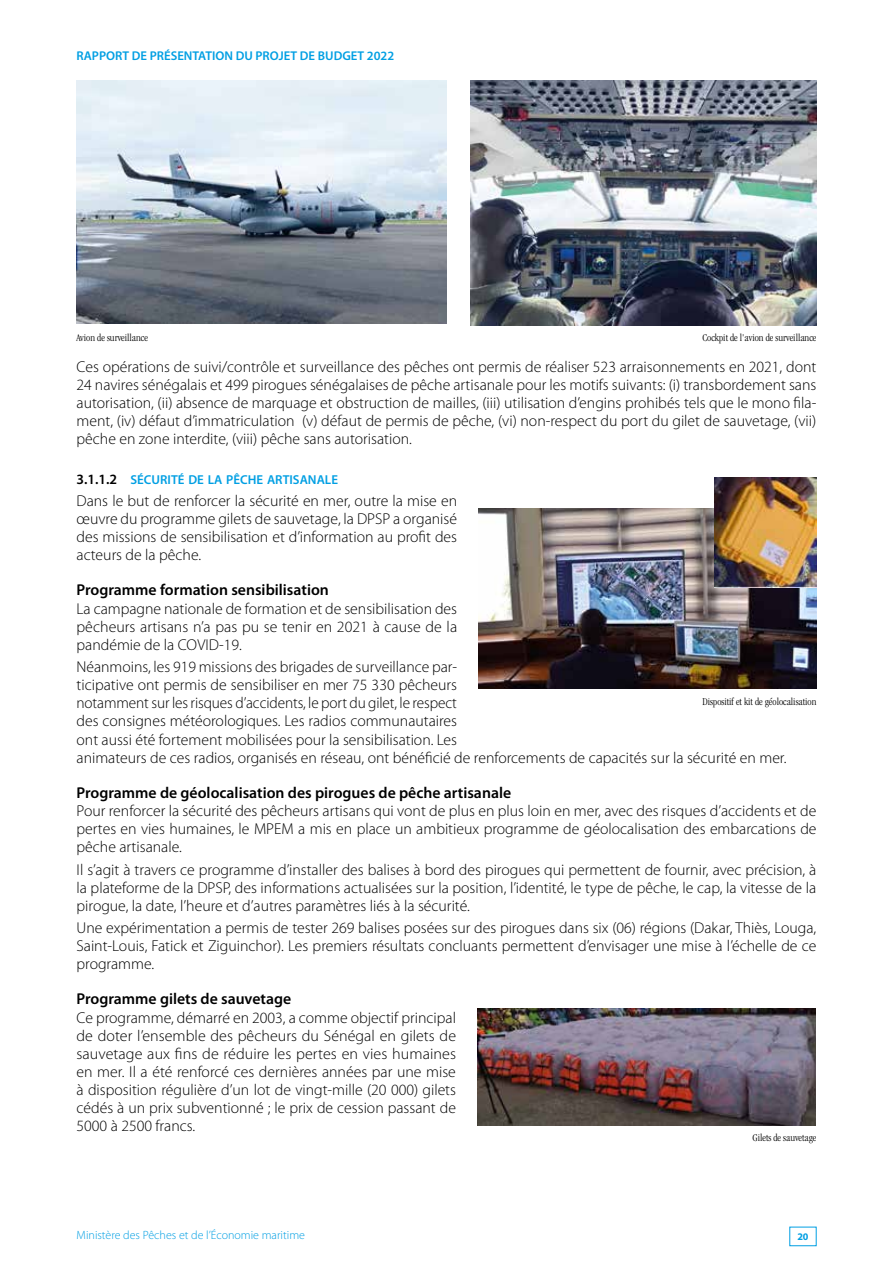
<style>
.page{position:relative;width:893px;height:1263px;background:#fff}
.page>*{position:absolute;margin:0;border:0;box-sizing:border-box;transform-origin:0 0}
.t1{font:300 15.75px/18.1px "Myriad Pro";color:#000;text-align:justify}
.t2{font:600 15.75px "Myriad Pro";color:#000}
.t3{font:600 12.9px "Myriad Pro";color:#009fe3}
.t4{font:600 12.75px "Myriad Pro";color:#009fe3}
.t5{font:300 12px "Myriad Pro";color:#009fe3}
.t6{font:300 condensed 10.65px "Garamond";color:#000}
.t7{font:700 10.2px "Myriad Pro";color:#009fe3}
.s1{font-size:14.25px;color:#000}
</style>
<div class="page">
<img style="left:470px;top:81px;width:346px;height:244px">
<img style="left:77px;top:81px;width:369px;height:242px">
<img style="left:478px;top:508px;width:338px;height:181px">
<img style="left:477px;top:1009px;width:338px;height:116px">
<img style="left:714px;top:478px;width:102px;height:109px">
<p class="t4" style="left:77px;top:49px;width:319px">RAPPORT DE PRÉSENTATION DU PROJET DE BUDGET 2022</p>
<p class="t6" style="left:77px;top:332px;width:73px">Avion de surveillance</p>
<p class="t6" style="left:702px;top:332px;width:115px">Cockpit de l'avion de surveillance</p>
<p class="t1" style="left:77px;top:358px;width:741px">Ces opérations de suivi/contrôle et surveillance des pêches ont permis de réaliser 523 arraisonnements en 2021, dont 24 navires sénégalais et 499 pirogues sénégalaises de pêche artisanale pour les motifs suivants: (i) transbordement sans autorisation, (ii) absence de marquage et obstruction de mailles, (iii) utilisation d’engins prohibés tels que le mono fila&shy;ment, (iv) défaut d’immatriculation (v) défaut de permis de pêche, (vi) non-respect du port du gilet de sauvetage, (vii) pêche en zone interdite, (viii) pêche sans autorisation.</p>
<p class="t3" style="left:77px;top:472px;width:263px"><span class="s1">3.1.1.2</span> SÉCURITÉ DE LA PÊCHE ARTISANALE</p>
<p class="t1" style="left:77px;top:492px;width:382px">Dans le but de renforcer la sécurité en mer, outre la mise en œuvre du programme gilets de sauvetage, la DPSP a organisé des missions de sensibilisation et d’information au profit des acteurs de la pêche.</p>
<p class="t2" style="left:77px;top:581px;width:254px">Programme formation sensibilisation</p>
<p class="t1" style="left:77px;top:599px;width:382px">La campagne nationale de formation et de sensibilisation des pêcheurs artisans n’a pas pu se tenir en 2021 à cause de la pandémie de la COVID-19.</p>
<p class="t1" style="left:77px;top:658px;width:712px;text-align:left">Néanmoins, les 919 missions des brigades de surveillance par-<br>ticipative ont permis de sensibiliser en mer 75 330 pêcheurs<br>notamment sur les risques d’accidents, le port du gilet, le respect<br>des consignes météorologiques. Les radios communautaires<br>ont aussi été fortement mobilisées pour la sensibilisation. Les<br>animateurs de ces radios, organisés en réseau, ont bénéficié de renforcements de capacités sur la sécurité en mer.</p>
<p class="t2" style="left:77px;top:784px;width:436px">Programme de géolocalisation des pirogues de pêche artisanale</p>
<p class="t1" style="left:77px;top:802px;width:741px">Pour renforcer la sécurité des pêcheurs artisans qui vont de plus en plus loin en mer, avec des risques d’accidents et de pertes en vies humaines, le MPEM a mis en place un ambitieux programme de géolocalisation des embarcations de pêche artisanale.</p>
<p class="t1" style="left:77px;top:860px;width:741px">Il s’agit à travers ce programme d’installer des balises à bord des pirogues qui permettent de fournir, avec précision, à la plateforme de la DPSP, des informations actualisées sur la position, l’identité, le type de pêche, le cap, la vitesse de la pirogue, la date, l’heure et d’autres paramètres liés à la sécurité.</p>
<p class="t1" style="left:77px;top:919px;width:741px">Une expérimentation a permis de tester 269 balises posées sur des pirogues dans six (06) régions (Dakar, Thiès, Louga, Saint-Louis, Fatick et Ziguinchor). Les premiers résultats concluants permettent d’envisager une mise à l’échelle de ce programme.</p>
<p class="t2" style="left:77px;top:990px;width:216px">Programme gilets de sauvetage</p>
<p class="t1" style="left:77px;top:1008px;width:381px">Ce programme, démarré en 2003, a comme objectif principal de doter l’ensemble des pêcheurs du Sénégal en gilets de sauvetage aux fins de réduire les pertes en vies humaines en mer. Il a été renforcé ces dernières années par une mise à disposition régulière d’un lot de vingt-mille (20 000) gilets cédés à un prix subventionné ; le prix de cession passant de 5000 à 2500 francs.</p>
<p class="t6" style="left:702px;top:696px;width:115px">Dispositif et kit de géolocalisation</p>
<p class="t5" style="left:77px;top:1229px;width:230px">Ministère des Pêches et de l’Économie maritime</p>
<p class="t6" style="left:752px;top:1132px;width:66px">Gilets de sauvetage</p>
<p class="t7" style="left:797px;top:1231px;width:13px">20</p>
</div>
